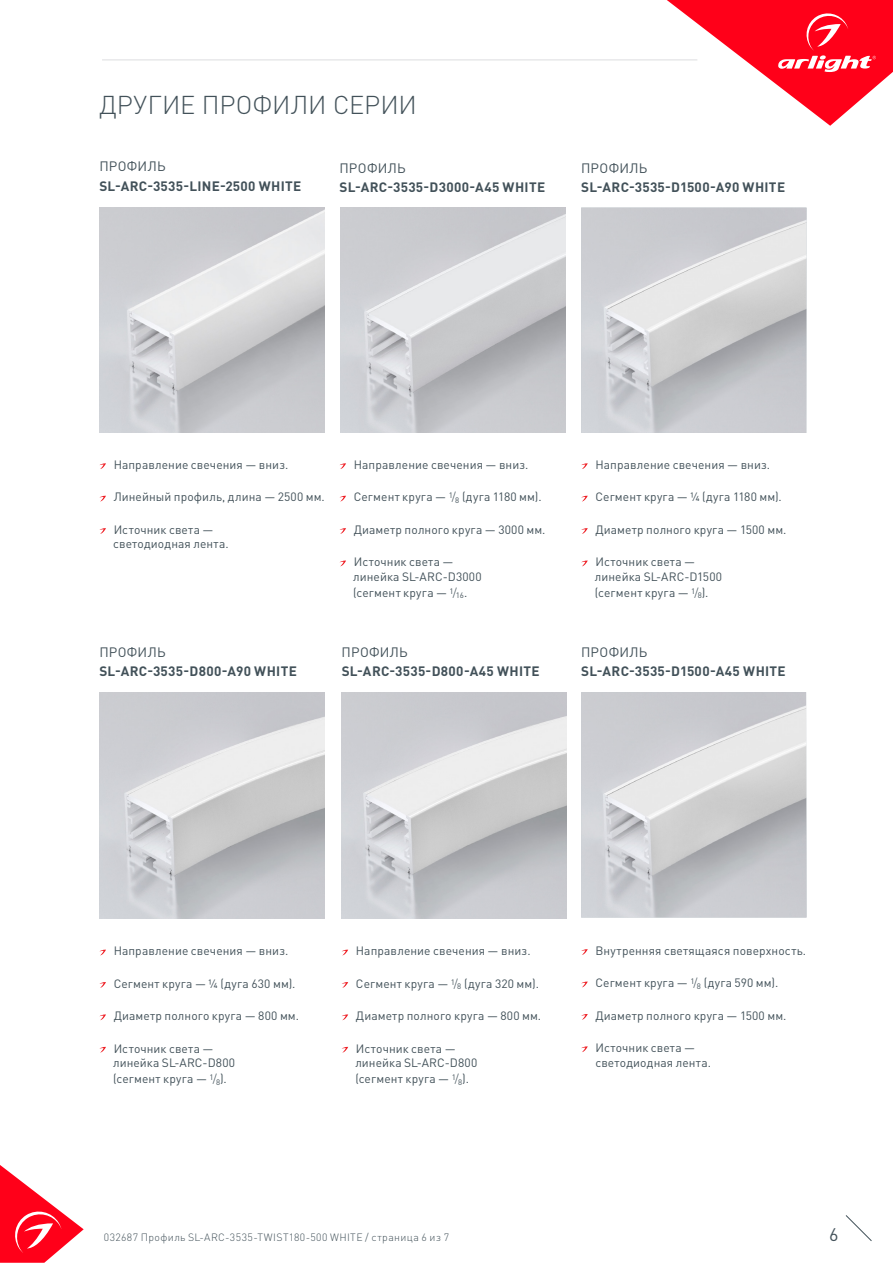
<style>
.page{position:relative;width:893px;height:1263px;background:#fff}
.page>*{position:absolute;margin:0;border:0;box-sizing:border-box;transform-origin:0 0}
.t1{font:300 25.5px "DIN Pro";color:#425159}
.t2{font:18px "DIN Pro";color:#425159}
.t3{font:700 13.5px/19.5px "DIN Pro";letter-spacing:.025em;color:#425159}
.t4{font:13.5px "DIN Pro";letter-spacing:.02em;color:#425159}
.Body{font:12px/16.2px "DIN Pro";letter-spacing:.01em;color:#425159}
.t5{font:300 10.5px "DIN Pro";letter-spacing:.04em;color:#425159}
.s1{font-weight:400}
.s2{font-weight:300}
</style>
<div class="page">
<svg style="left:0;top:1165px;width:84px;height:98px"></svg>
<svg style="left:845px;top:1215px;width:27px;height:26px"></svg>
<svg style="left:667px;top:0;width:226px;height:126px"></svg>
<hr style="left:102px;top:60px;width:595px;height:1px;background:#dcdddf">
<img style="left:581px;top:208px;width:225px;height:225px">
<svg style="left:581px;top:463px;width:7px;height:6px"></svg>
<svg style="left:581px;top:496px;width:7px;height:5px"></svg>
<svg style="left:581px;top:528px;width:7px;height:6px"></svg>
<svg style="left:581px;top:560px;width:7px;height:6px"></svg>
<img style="left:99px;top:208px;width:226px;height:225px">
<svg style="left:100px;top:463px;width:6px;height:6px"></svg>
<svg style="left:99px;top:496px;width:7px;height:5px"></svg>
<svg style="left:99px;top:528px;width:7px;height:6px"></svg>
<img style="left:340px;top:208px;width:226px;height:225px">
<svg style="left:340px;top:463px;width:6px;height:6px"></svg>
<svg style="left:339px;top:496px;width:7px;height:5px"></svg>
<svg style="left:339px;top:528px;width:7px;height:6px"></svg>
<svg style="left:339px;top:560px;width:7px;height:6px"></svg>
<img style="left:99px;top:693px;width:226px;height:225px">
<img style="left:342px;top:693px;width:225px;height:225px">
<svg style="left:99px;top:950px;width:7px;height:5px"></svg>
<svg style="left:99px;top:982px;width:7px;height:6px"></svg>
<svg style="left:99px;top:1014px;width:7px;height:6px"></svg>
<svg style="left:99px;top:1047px;width:7px;height:5px"></svg>
<svg style="left:342px;top:950px;width:6px;height:5px"></svg>
<svg style="left:342px;top:982px;width:6px;height:6px"></svg>
<svg style="left:342px;top:1014px;width:6px;height:6px"></svg>
<svg style="left:342px;top:1047px;width:6px;height:5px"></svg>
<img style="left:581px;top:692px;width:225px;height:225px">
<svg style="left:581px;top:949px;width:7px;height:6px"></svg>
<svg style="left:581px;top:981px;width:7px;height:6px"></svg>
<svg style="left:581px;top:1014px;width:7px;height:6px"></svg>
<svg style="left:581px;top:1046px;width:7px;height:6px"></svg>
<p class="t1" style="left:99px;top:87px;width:319px">ДРУГИЕ ПРОФИЛИ СЕРИИ</p>
<p class="t4" style="left:99px;top:157px;width:68px">ПРОФИЛЬ</p>
<p class="t3" style="left:99px;top:176px;width:203px">SL-ARC-3535-LINE-2500 WHITE</p>
<p class="t3" style="left:339px;top:158px;width:207px"><span class="s1">ПРОФИЛЬ<br></span>SL-ARC-3535-D3000-A45 WHITE</p>
<p class="t3" style="left:581px;top:158px;width:206px"><span class="s1">ПРОФИЛЬ<br></span>SL-ARC-3535-D1500-A90 WHITE</p>
<p class="Body" style="left:114px;top:456px;width:176px">Направление свечения — вниз.</p>
<p class="Body" style="left:114px;top:488px;width:213px">Линейный профиль, длина — 2500 мм.</p>
<p class="Body" style="left:114px;top:521px;width:101px">Источник света —</p>
<p class="Body" style="left:113px;top:535px;width:117px">светодиодная лента.</p>
<p class="Body" style="left:354px;top:456px;width:176px">Направление свечения — вниз.</p>
<p class="Body" style="left:354px;top:488px;width:189px">Сегмент круга — <sup>1</sup><span class="s2">/</span><sub>8</sub> (дуга 1180 мм).</p>
<p class="Body" style="left:354px;top:521px;width:193px">Диаметр полного круга — 3000 мм.</p>
<p class="Body" style="left:354px;top:553px;width:101px">Источник света —</p>
<p class="Body" style="left:353px;top:568px;width:130px">линейка SL-ARC-D3000</p>
<p class="Body" style="left:353px;top:584px;width:116px">(сегмент круга — <sup>1</sup><span class="s2">/</span><sub>16</sub>.</p>
<p class="t3" style="left:99px;top:642px;width:199px"><span class="s1">ПРОФИЛЬ<br></span>SL-ARC-3535-D800-A90 WHITE</p>
<p class="t3" style="left:342px;top:642px;width:200px"><span class="s1">ПРОФИЛЬ<br></span>SL-ARC-3535-D800-A45 WHITE</p>
<p class="Body" style="left:595px;top:456px;width:176px">Направление свечения — вниз.</p>
<p class="Body" style="left:595px;top:488px;width:188px">Сегмент круга — 1/4 (дуга 1180 мм).</p>
<p class="Body" style="left:595px;top:521px;width:192px">Диаметр полного круга — 1500 мм.</p>
<p class="Body" style="left:595px;top:553px;width:101px">Источник света —</p>
<p class="Body" style="left:595px;top:568px;width:129px">линейка SL-ARC-D1500 (сегмент круга — <sup>1</sup><span class="s2">/</span><sub>8</sub>).</p>
<p class="t3" style="left:581px;top:642px;width:206px"><span class="s1">ПРОФИЛЬ<br></span>SL-ARC-3535-D1500-A45 WHITE</p>
<p class="Body" style="left:114px;top:942px;width:176px">Направление свечения — вниз.</p>
<p class="Body" style="left:114px;top:975px;width:183px">Сегмент круга — 1/4 (дуга 630 мм).</p>
<p class="Body" style="left:114px;top:1007px;width:187px">Диаметр полного круга — 800 мм.</p>
<p class="Body" style="left:114px;top:1040px;width:101px">Источник света —</p>
<p class="Body" style="left:113px;top:1054px;width:123px">линейка SL-ARC-D800 (сегмент круга — <sup>1</sup><span class="s2">/</span><sub>8</sub>).</p>
<p class="Body" style="left:356px;top:942px;width:176px">Направление свечения — вниз.</p>
<p class="Body" style="left:356px;top:975px;width:185px">Сегмент круга — <sup>1</sup><span class="s2">/</span><sub>8</sub> (дуга 320 мм).</p>
<p class="Body" style="left:356px;top:1007px;width:187px">Диаметр полного круга — 800 мм.</p>
<p class="Body" style="left:356px;top:1040px;width:101px">Источник света —</p>
<p class="Body" style="left:355px;top:1054px;width:123px">линейка SL-ARC-D800 (сегмент круга — <sup>1</sup><span class="s2">/</span><sub>8</sub>).</p>
<p class="Body" style="left:595px;top:942px;width:212px">Внутренняя светящаяся поверхность.</p>
<p class="Body" style="left:595px;top:974px;width:184px">Сегмент круга — <sup>1</sup><span class="s2">/</span><sub>8</sub> (дуга 590 мм).</p>
<p class="Body" style="left:595px;top:1007px;width:192px">Диаметр полного круга — 1500 мм.</p>
<p class="Body" style="left:595px;top:1040px;width:117px;line-height:14.4px">Источник света — светодиодная лента.</p>
<p class="t5" style="left:104px;top:1230px;width:347px">032687 Профиль SL-ARC-3535-TWIST180-500 WHITE / страница 6 из 7</p>
<h2 class="t2" style="left:829px;top:1222px;width:11px">6</h2>
</div>
